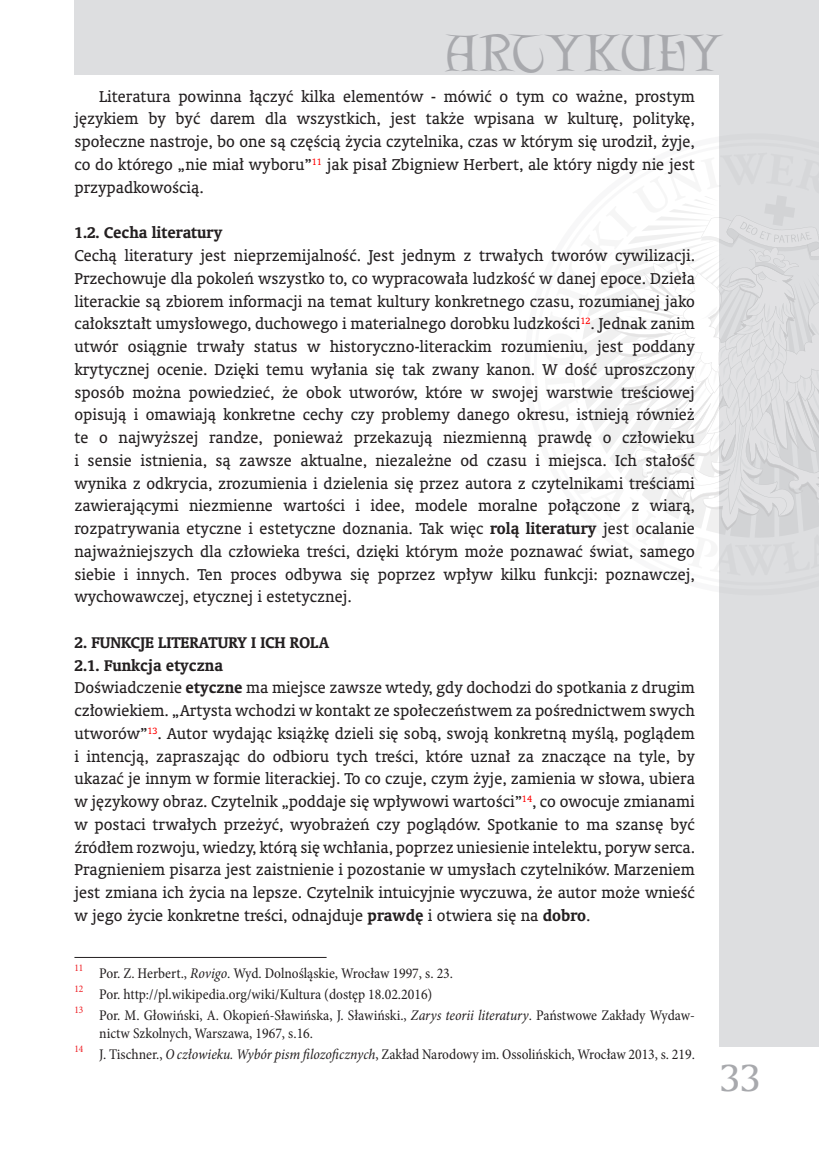
<style>
.page{position:relative;width:819px;height:1166px;background:#fff}
.page>*{position:absolute;margin:0;border:0;box-sizing:border-box;transform-origin:0 0}
.t1{font:46.55px "Lettergical PL";letter-spacing:-.005em;color:#a8a9ad}
.t2{font:36.75px "Amerigo PL";color:#a8a9ad}
.Normalny_PK_1{font:15.75px/22.8px "Oranda PL";color:#231f20;text-align:justify}
.Normalny_PK{font:15.75px/22.8px "Oranda PL";color:#231f20;text-align:justify}
.Normalny_PK-2{font:700 15.75px "Oranda PL";color:#231f20}
.Normalny_PK_1-2{font:700 15.75px "Oranda PL";color:#231f20}
.przypisy_PK{font:condensed 14.88px/17.8px "Minion Pro";color:#231f20}
.przypisy_PK-2{font:condensed 10.15px "Minion Pro";color:#ee1d23}
.s1{font-weight:700}
.s2{font-style:italic}
</style>
<div class="page">
<div style="left:719px;top:0;width:100px;height:1047px;background:#dddee0"></div>
<div style="left:74px;top:0;width:745px;height:74px;background:#dddee0"></div>
<svg style="left:581px;top:196px;width:238px;height:341px"></svg>
<hr style="left:74px;top:957px;width:252px;height:1px;background:#231f20">
<h1 class="t1" style="left:445px;top:25px;width:279px">ARTYKUŁY</h1>
<p class="Normalny_PK" style="left:74px;top:85px;width:622px;text-indent:25px">Literatura powinna łączyć kilka elementów - mówić o tym co ważne, prostym językiem by być darem dla wszystkich, jest także wpisana w kulturę, politykę, społeczne nastroje, bo one są częścią życia czytelnika, czas w którym się urodził, żyje, co do którego „nie miał wyboru”<sup>11</sup> jak pisał Zbigniew Herbert, ale który nigdy nie jest przypadkowością.</p>
<p class="Normalny_PK_1-2" style="left:74px;top:222px;width:149px">1.2. Cecha literatury</p>
<p class="Normalny_PK_1" style="left:74px;top:244px;width:622px">Cechą literatury jest nieprzemijalność. Jest jednym z trwałych tworów cywilizacji.<br>Przechowuje dla pokoleń wszystko to, co wypracowała ludzkość w danej epoce. Dzieła literackie są zbiorem informacji na temat kultury konkretnego czasu, rozumianej jako całokształt umysłowego, duchowego i materialnego dorobku ludzkości<sup>12</sup>. Jednak zanim utwór osiągnie trwały status w historyczno-literackim rozumieniu, jest poddany krytycznej ocenie. Dzięki temu wyłania się tak zwany kanon. W dość uproszczony sposób można powiedzieć, że obok utworów, które w swojej warstwie treściowej opisują i omawiają konkretne cechy czy problemy danego okresu, istnieją również te o najwyższej randze, ponieważ przekazują niezmienną prawdę o człowieku i sensie istnienia, są zawsze aktualne, niezależne od czasu i miejsca. Ich stałość wynika z odkrycia, zrozumienia i dzielenia się przez autora z czytelnikami treściami zawierającymi niezmienne wartości i idee, modele moralne połączone z wiarą, rozpatrywania etyczne i estetyczne doznania. Tak więc <span class="s1">rolą literatury</span> jest ocalanie najważniejszych dla człowieka treści, dzięki którym może poznawać świat, samego siebie i innych. Ten proces odbywa się poprzez wpływ kilku funkcji: poznawczej, wychowawczej, etycznej i estetycznej.</p>
<p class="Normalny_PK-2" style="left:74px;top:632px;width:256px">2. FUNKCJE LITERATURY I ICH ROLA</p>
<p class="Normalny_PK-2" style="left:74px;top:654px;width:150px">2.1. Funkcja etyczna</p>
<p class="Normalny_PK_1" style="left:74px;top:676px;width:622px">Doświadczenie <span class="s1">etyczne</span> ma miejsce zawsze wtedy, gdy dochodzi do spotkania z drugim człowiekiem. „Artysta wchodzi w kontakt ze społeczeństwem za pośrednictwem swych utworów”<sup>13</sup>. Autor wydając książkę dzieli się sobą, swoją konkretną myślą, poglądem i intencją, zapraszając do odbioru tych treści, które uznał za znaczące na tyle, by ukazać je innym w formie literackiej. To co czuje, czym żyje, zamienia w słowa, ubiera w językowy obraz. Czytelnik „poddaje się wpływowi wartości”<sup>14</sup>, co owocuje zmianami w postaci trwałych przeżyć, wyobrażeń czy poglądów. Spotkanie to ma szansę być źródłem rozwoju, wiedzy, którą się wchłania, poprzez uniesienie intelektu, poryw serca.<br>Pragnieniem pisarza jest zaistnienie i pozostanie w umysłach czytelników. Marzeniem jest zmiana ich życia na lepsze. Czytelnik intuicyjnie wyczuwa, że autor może wnieść w jego życie konkretne treści, odnajduje <span class="s1">prawdę</span> i otwiera się na <span class="s1">dobro</span>.</p>
<p class="przypisy_PK-2" style="left:74px;top:961px;width:11px">11</p>
<p class="przypisy_PK" style="left:99px;top:965px;width:355px">Por. Z. Herbert., <span class="s2">Rovigo</span>. Wyd. Dolnośląskie, Wrocław 1997, s. 23.</p>
<p class="przypisy_PK-2" style="left:74px;top:982px;width:11px">12</p>
<p class="przypisy_PK" style="left:99px;top:986px;width:334px">Por. http://pl.wikipedia.org/wiki/Kultura (dostęp 18.02.2016)</p>
<p class="przypisy_PK-2" style="left:74px;top:1003px;width:11px">13</p>
<p class="przypisy_PK" style="left:99px;top:1007px;width:597px">Por. M. Głowiński, A. Okopień-Sławińska, J. Sławiński., <span class="s2">Zarys teorii literatury</span>. Państwowe Zakłady Wydaw&shy;nictw Szkolnych, Warszawa, 1967, s.16.</p>
<p class="przypisy_PK-2" style="left:74px;top:1042px;width:11px">14</p>
<p class="przypisy_PK" style="left:99px;top:1046px;width:597px">J. Tischner., <span class="s2">O człowieku. Wybór pism filozoficznych</span>, Zakład Narodowy im. Ossolińskich, Wrocław 2013, s. 219.</p>
<h2 class="t2" style="left:719px;top:1053px;width:42px">33</h2>
</div>
